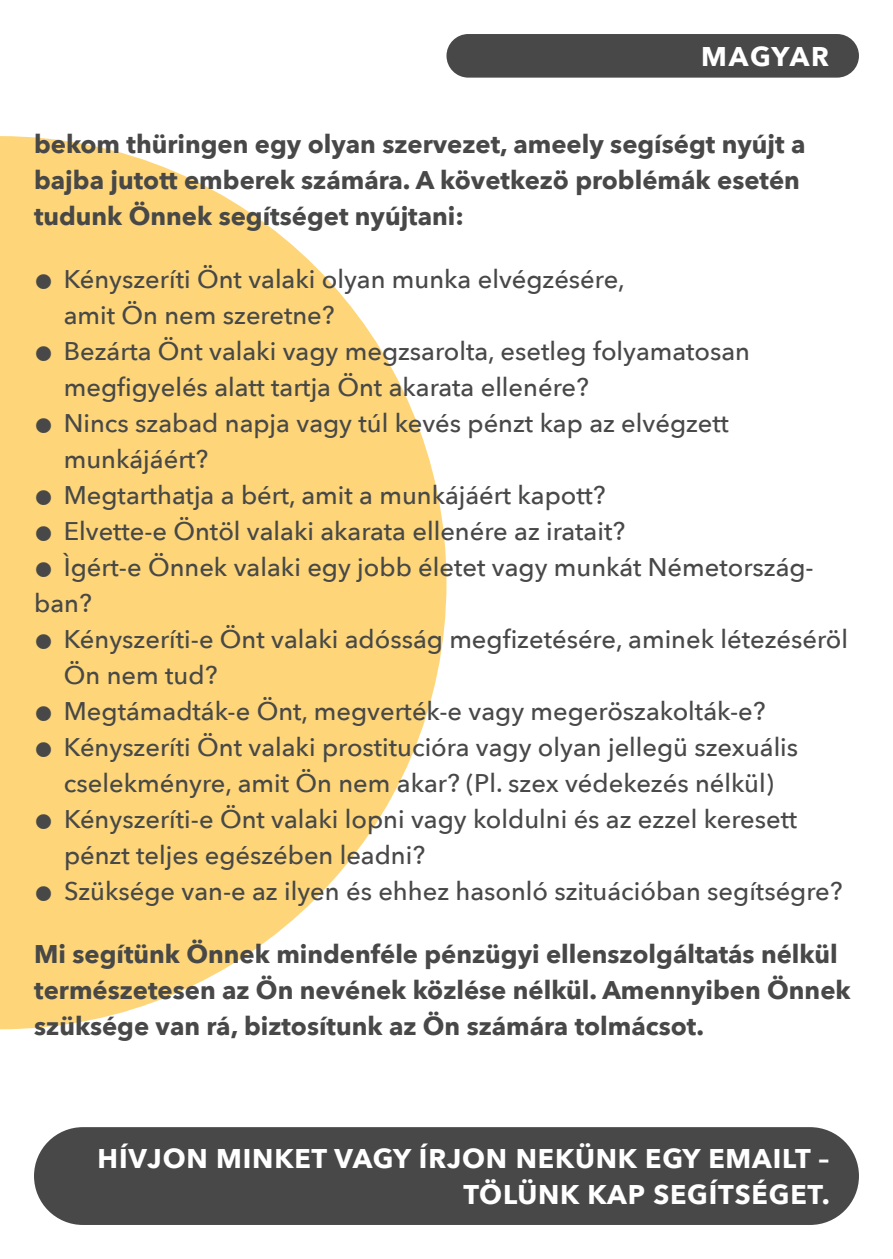
<style>
.page{position:relative;width:893px;height:1259px;background:#fff}
.page>*{position:absolute;margin:0;border:0;box-sizing:border-box;transform-origin:0 0}
.t1{font:700 27px/36px "Avenir Next";letter-spacing:.03em;color:#fff;text-align:right}
.t2{font:500 25.5px/36px "Avenir Next";color:#474847}
.t3{font:700 25.5px/36px "Avenir Next";color:#474847}
</style>
<div class="page">
<div style="left:446px;top:34px;width:413px;height:44px;background:#474847;border-radius:22px"></div>
<div style="left:34px;top:1127px;width:825px;height:98px;background:#474847;border-radius:49px"></div>
<svg style="left:1px;top:136px;width:445px;height:893px;fill:#fed679"></svg>
<svg style="left:0;top:136px;width:1px;height:893px"></svg>
<p class="t1" style="left:701px;top:38px;width:129px">MAGYAR</p>
<p class="t3" style="left:34px;top:126px;width:773px">bekom thüringen egy olyan szervezet, ameely segíségt nyújt a bajba jutott emberek számára. A következö problémák esetén tudunk Önnek segítséget nyújtani:</p>
<p class="t2" style="left:64px;top:260px;width:563px;text-indent:-30px">● Kényszeríti Önt valaki olyan munka elvégzésére, amit Ön nem szeretne?</p>
<p class="t2" style="left:64px;top:332px;width:688px;text-indent:-30px">● Bezárta Önt valaki vagy megzsarolta, esetleg folyamatosan megfigyelés alatt tartja Önt akarata ellenére?</p>
<p class="t2" style="left:64px;top:404px;width:667px;text-indent:-30px">● Nincs szabad napja vagy túl kevés pénzt kap az elvégzett munkájáért?</p>
<p class="t2" style="left:34px;top:476px;width:573px">● Megtarthatja a bért, amit a munkájáért kapott?</p>
<p class="t2" style="left:34px;top:512px;width:593px">● Elvette-e Öntöl valaki akarata ellenére az iratait?</p>
<p class="t2" style="left:34px;top:548px;width:781px">● Ìgért-e Önnek valaki egy jobb életet vagy munkát Németország&shy;ban?</p>
<p class="t2" style="left:64px;top:620px;width:786px;text-indent:-30px">● Kényszeríti-e Önt valaki adósság megfizetésére, aminek létezéséröl<br>Ön nem tud?</p>
<p class="t2" style="left:34px;top:692px;width:733px">● Megtámadták-e Önt, megverték-e vagy megeröszakolták-e?</p>
<p class="t2" style="left:34px;top:728px;width:765px;text-align:center">● Kényszeríti Önt valaki prostitucióra vagy olyan jellegü szexuális cselekményre, amit Ön nem akar? (Pl. szex védekezés nélkül)</p>
<p class="t2" style="left:64px;top:800px;width:734px;text-indent:-30px">● Kényszeríti-e Önt valaki lopni vagy koldulni és az ezzel keresett pénzt teljes egészében leadni?</p>
<p class="t2" style="left:34px;top:872px;width:810px">● Szüksége van-e az ilyen és ehhez hasonló szituációban segítségre?</p>
<p class="t3" style="left:34px;top:936px;width:818px">Mi segítünk Önnek mindenféle pénzügyi ellenszolgáltatás nélkül természetesen az Ön nevének közlése nélkül. Amennyiben Önnek szüksége van rá, biztosítunk az Ön számára tolmácsot.</p>
<p class="t1" style="left:98px;top:1139px;width:734px">HÍVJON MINKET VAGY ÍRJON NEKÜNK EGY EMAILT –<br>TÖLÜNK KAP SEGÍTSÉGET.</p>
</div>
